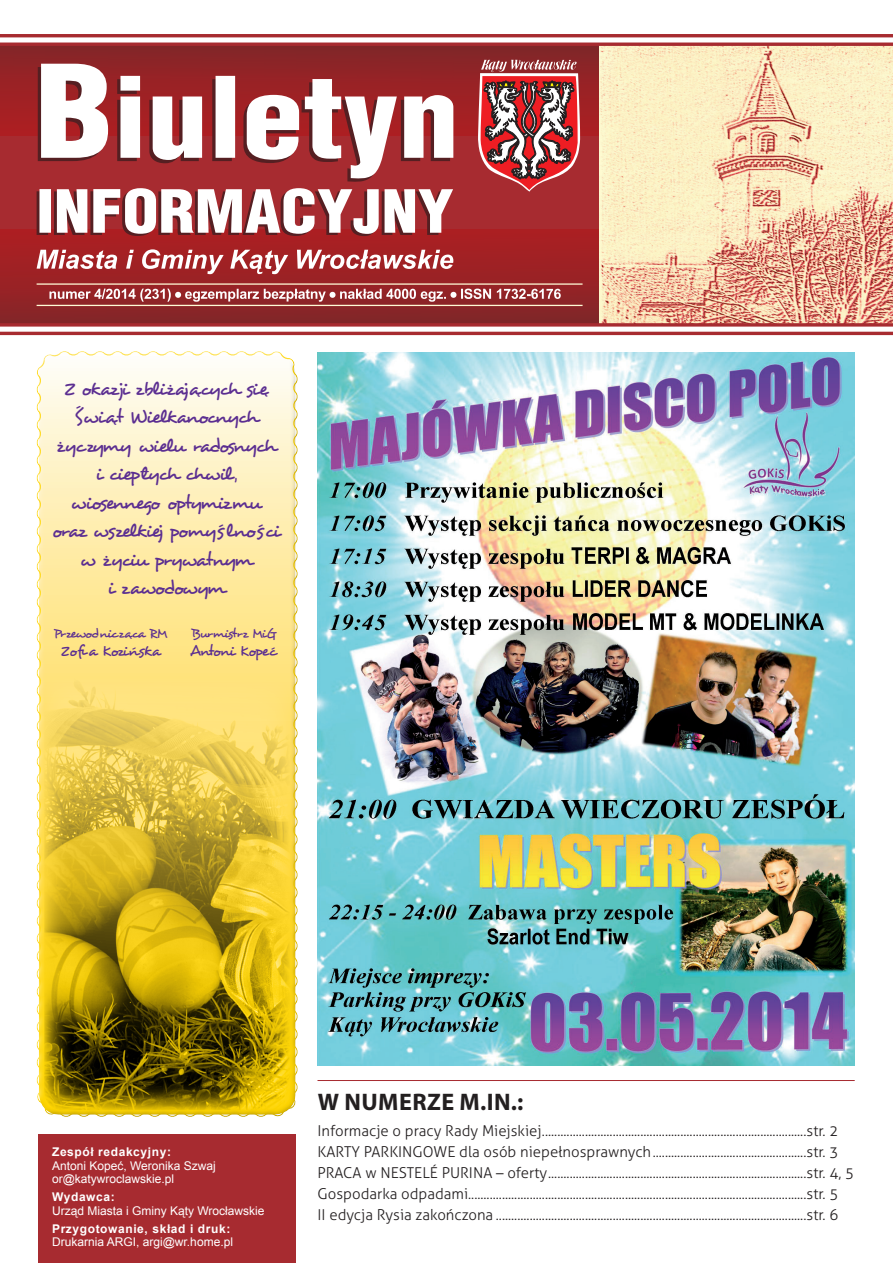
<style>
.page{position:relative;width:893px;height:1263px;background:#fff}
.page>*{position:absolute;margin:0;border:0;box-sizing:border-box;transform-origin:0 0}
.t1{font:700 24px "Myriad Pro";letter-spacing:.02em;color:#231f20}
.t2{font:19.5px/28.5px "Desyrel";letter-spacing:-.075em;color:#5b2e91;text-align:center}
.t3{font:15.3px "Desyrel";color:#5b2e91}
.t4{font:15.3px "Desyrel";letter-spacing:-.06em;color:#5b2e91}
.t5{font:300 15px/21px "Aller";color:#231f20}
.t6{font:13.05px "Desyrel";letter-spacing:-.06em;color:#5b2e91}
.t7{font:12px/13.5px "Arial";color:#fff}
.t8{font:700 12px "Arial";letter-spacing:.05em;color:#fff}
</style>
<div class="page">
<div style="left:0;top:44px;width:608px;height:281px;background:#a72b30"></div>
<img style="left:0;top:46px;width:600px;height:90px">
<img style="left:0;top:229px;width:600px;height:94px">
<hr style="left:0;top:332px;width:893px;height:3px;background:#a72b30">
<hr style="left:0;top:34px;width:893px;height:3px;background:#a72b30">
<svg style="left:38px;top:67px;width:332px;height:115px"></svg>
<svg style="left:41px;top:64px;width:412px;height:114px"></svg>
<svg style="left:37px;top:188px;width:416px;height:48px"></svg>
<img style="left:600px;top:46px;width:293px;height:277px">
<svg style="left:0;top:323px;width:893px;height:4px;fill:#a72b30"></svg>
<hr style="left:0;top:43px;width:893px;height:3px;background:#a72b30">
<svg style="left:37px;top:249px;width:416px;height:25px"></svg>
<svg style="left:478px;top:60px;width:102px;height:132px;background:#af5c5e"></svg>
<hr style="left:37px;top:305px;width:546px;height:1px;background:#fffbd6">
<hr style="left:37px;top:283px;width:546px;height:2px;background:#fffbd6">
<svg style="left:49px;top:289px;width:512px;height:13px;background:#b36669"></svg>
<img style="left:317px;top:352px;width:538px;height:714px">
<hr style="left:317px;top:1080px;width:538px;height:1px;background:#a72b30">
<div style="left:38px;top:1134px;width:258px;height:129px;background:#a72b30"></div>
<div style="left:34px;top:356px;width:264px;height:762px;background:#231f20;opacity:.28"></div>
<img style="left:44px;top:677px;width:247px;height:433px">
<h2 class="t2" style="left:52px;top:374px;width:230px">Z okazji zbliżających się<br>Świąt Wielkanocnych życzymy wielu radosnych i ciepłych chwil , wiosennego optymizmu oraz wszelkiej pomyślności w życiu prywatnym<br>i zawodowym</h2>
<p class="t6" style="left:54px;top:625px;width:115px">Przewodnicząca RM</p>
<p class="t3" style="left:61px;top:641px;width:101px">Zofia Kozińska</p>
<p class="t6" style="left:192px;top:625px;width:86px">Burmistrz MiG</p>
<p class="t4" style="left:190px;top:641px;width:89px">Antoni Kopeć</p>
<p class="t8" style="left:52px;top:1144px;width:120px">Zespół redakcyjny:</p>
<p class="t7" style="left:52px;top:1159px;width:165px">Antoni Kopeć, Weronika Szwaj or@katywroclawskie.pl</p>
<p class="t8" style="left:52px;top:1189px;width:64px">Wydawca:</p>
<p class="t7" style="left:52px;top:1204px;width:214px">Urząd Miasta i Gminy Kąty Wrocławskie</p>
<p class="t8" style="left:52px;top:1220px;width:180px">Przygotowanie, skład i druk:</p>
<p class="t7" style="left:52px;top:1235px;width:182px">Drukarnia ARGI, argi@wr.home.pl</p>
<h1 class="t1" style="left:318px;top:1087px;width:207px">W NUMERZE M.IN.:</h1>
<p class="t5" style="left:317px;top:1120px;width:538px">Informacje o pracy Rady Miejskiej......................................................................................str. 2<br>KARTY PARKINGOWE dla osób niepełnosprawnych..................................................str. 3<br>PRACA w NESTELÉ PURINA – oferty....................................................................................str. 4, 5<br>Gospodarka odpadami..............................................................................................................str. 5<br>II edycja Rysia zakończona .....................................................................................................str. 6</p>
</div>
